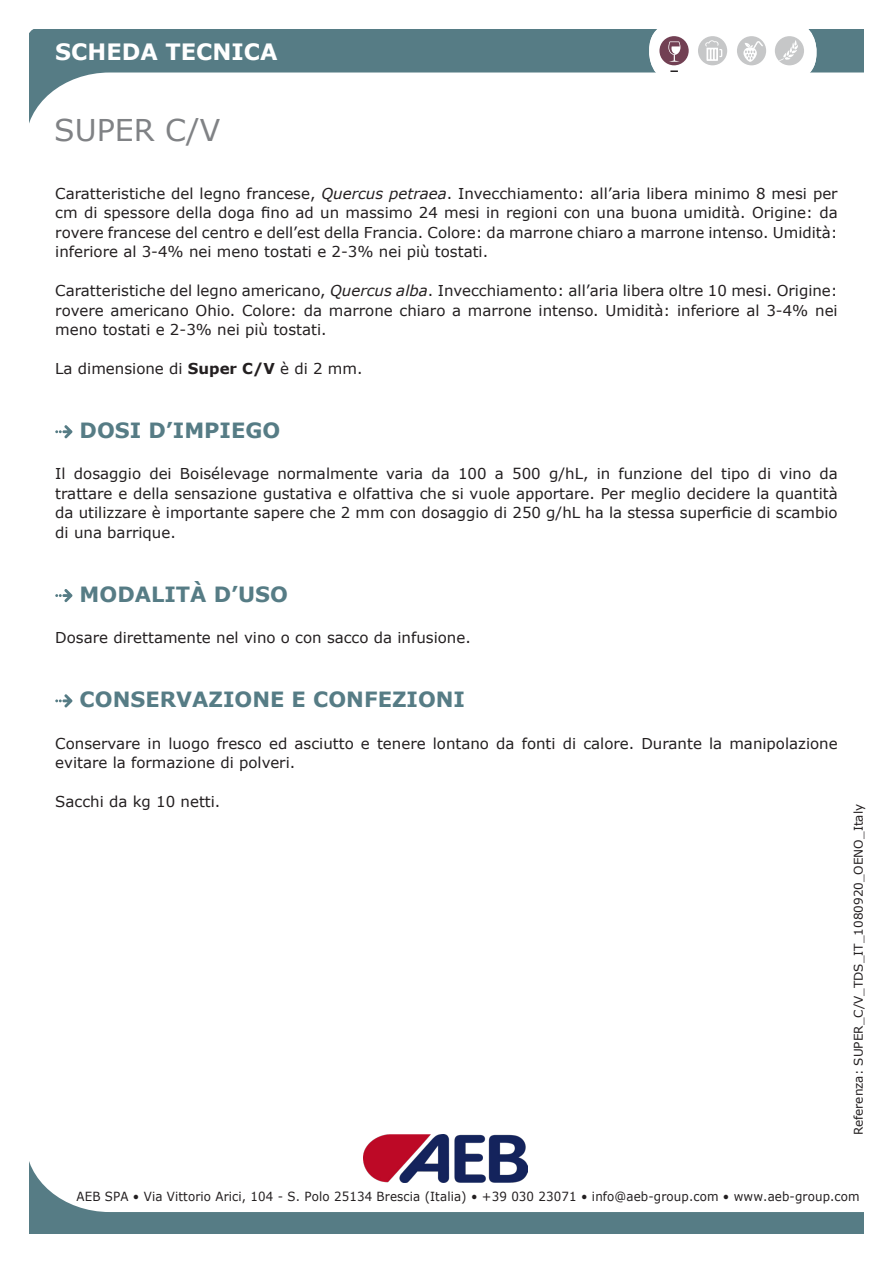
<style>
.page{position:relative;width:893px;height:1263px;background:#fff}
.page>*{position:absolute;margin:0;border:0;box-sizing:border-box;transform-origin:0 0}
.t1{font:30px "Verdana";color:#808285}
.t2{font:700 22.5px "Verdana";color:#fff}
.t3{font:700 21px "Verdana";color:#567c85}
.t4{font:15px/19.5px "Verdana";color:#231f20;text-align:justify}
.t5{font:12.6px "Verdana";letter-spacing:.01em;color:#231f20;scale:.94 1}
.t6{font:12px "Verdana";color:#231f20}
.s1{font-style:italic}
.s2{font-weight:700}
</style>
<div class="page">
<svg style="left:30px;top:30px;width:833px;height:91px"></svg>
<div style="left:649px;top:22px;width:167px;height:60px;background:#fff;border-radius:28px"></div>
<svg style="left:670px;top:70px;width:8px;height:2px"></svg>
<div style="left:775px;top:36px;width:29px;height:29px;background:#c6c7c8;border-radius:50%"></div>
<svg style="left:779px;top:40px;width:19px;height:21px"></svg>
<div style="left:737px;top:36px;width:29px;height:29px;background:#c6c7c8;border-radius:50%"></div>
<div style="left:659px;top:36px;width:30px;height:29px;background:#724053;border-radius:50%"></div>
<div style="left:698px;top:36px;width:29px;height:29px;background:#c6c7c8;border-radius:50%"></div>
<svg style="left:705px;top:40px;width:17px;height:21px"></svg>
<svg style="left:668px;top:41px;width:12px;height:21px"></svg>
<svg style="left:743px;top:41px;width:20px;height:21px"></svg>
<svg style="left:30px;top:1164px;width:834px;height:69px"></svg>
<img style="left:363px;top:1134px;width:165px;height:48px">
<svg style="left:55px;top:425px;width:17px;height:13px"></svg>
<svg style="left:55px;top:589px;width:17px;height:13px"></svg>
<svg style="left:55px;top:694px;width:17px;height:13px"></svg>
<h2 class="t2" style="left:55px;top:36px;width:224px">SCHEDA TECNICA</h2>
<p class="t1" style="left:54px;top:110px;width:168px">SUPER C/V</p>
<p class="t4" style="left:55px;top:183px;width:784px">Caratteristiche del legno francese, <span class="s1">Quercus petraea</span>. Invecchiamento: all’aria libera minimo 8 mesi per cm di spessore della doga fino ad un massimo 24 mesi in regioni con una buona umidità. Origine: da rovere francese del centro e dell’est della Francia. Colore: da marrone chiaro a marrone intenso. Umidità: inferiore al 3-4% nei meno tostati e 2-3% nei più tostati.</p>
<p class="t4" style="left:55px;top:281px;width:784px">Caratteristiche del legno americano, <span class="s1">Quercus alba</span>. Invecchiamento: all’aria libera oltre 10 mesi. Origine: rovere americano Ohio. Colore: da marrone chiaro a marrone intenso. Umidità: inferiore al 3-4% nei meno tostati e 2-3% nei più tostati.</p>
<p class="t4" style="left:55px;top:359px;width:309px">La dimensione di <span class="s2">Super C/V</span> è di 2 mm.</p>
<p class="t3" style="left:80px;top:416px;width:202px">DOSI D’IMPIEGO</p>
<p class="t4" style="left:55px;top:464px;width:784px">Il dosaggio dei Boisélevage normalmente varia da 100 a 500 g/hL, in funzione del tipo di vino da trattare e della sensazione gustativa e olfattiva che si vuole apportare. Per meglio decidere la quantità da utilizzare è importante sapere che 2 mm con dosaggio di 250 g/hL ha la stessa superficie di scambio di una barrique.</p>
<p class="t3" style="left:80px;top:580px;width:210px">MODALITÀ D’USO</p>
<p class="t4" style="left:55px;top:628px;width:417px">Dosare direttamente nel vino o con sacco da infusione.</p>
<p class="t3" style="left:80px;top:685px;width:387px">CONSERVAZIONE E CONFEZIONI</p>
<p class="t4" style="left:55px;top:733px;width:784px">Conservare in luogo fresco ed asciutto e tenere lontano da fonti di calore. Durante la manipolazione evitare la formazione di polveri.</p>
<p class="t4" style="left:55px;top:792px;width:167px">Sacchi da kg 10 netti.</p>
<p class="t6" style="left:850px;top:1135px;width:333px;rotate:-90deg">Referenza: SUPER_C/V_TDS_IT_1080920_OENO_Italy</p>
<p class="t5" style="left:77px;top:1187px;width:835px">AEB SPA • Via Vittorio Arici, 104 - S. Polo 25134 Brescia (Italia) • +39 030 23071 • info@aeb-group.com • www.aeb-group.com</p>
</div>
